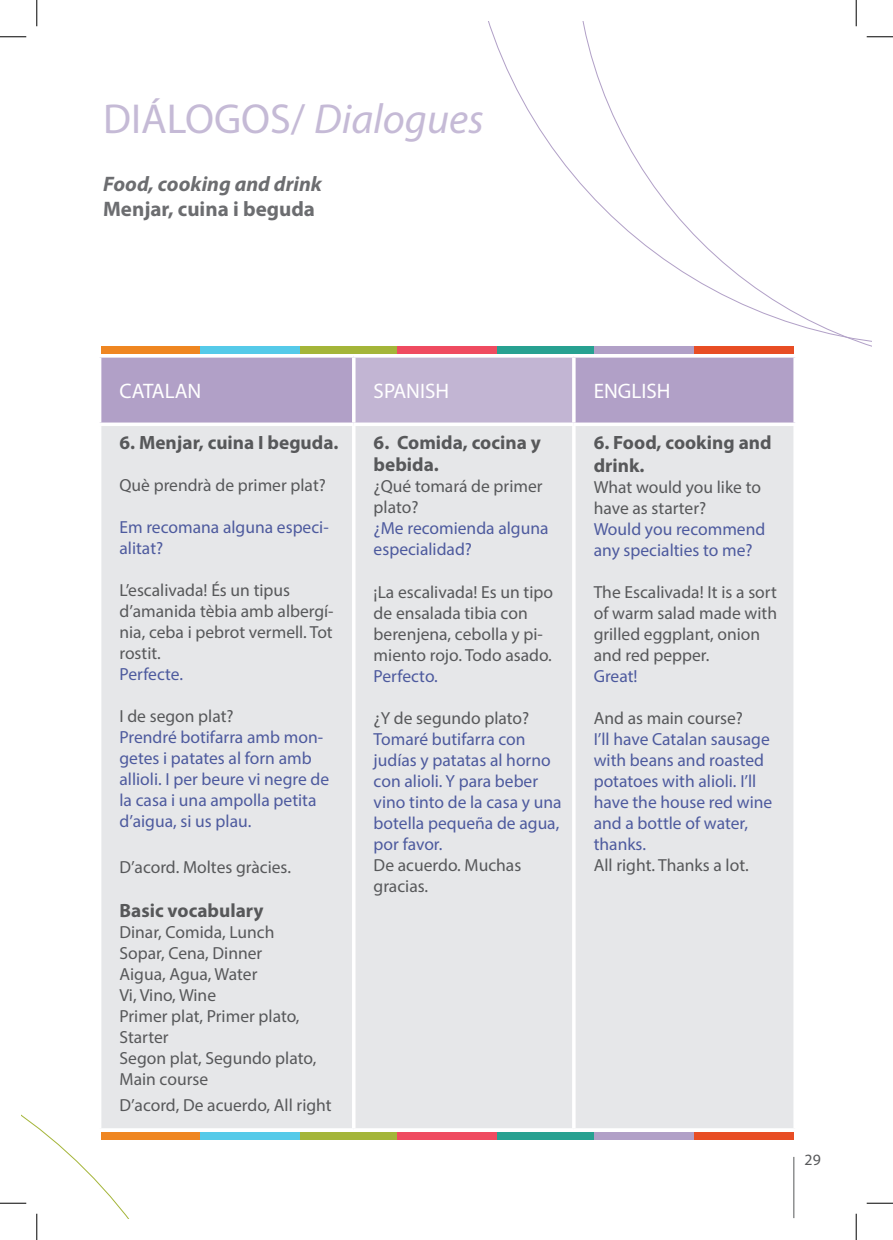
<style>
.page{position:relative;width:893px;height:1240px;background:#fff}
.page>*{position:absolute;margin:0;border:0;box-sizing:border-box;transform-origin:0 0}
.t1{font:42px "Myriad Pro";color:#c5bad6}
.t2{font:21px "Myriad Pro";color:#fff}
.t3{font:italic 700 21px "Myriad Pro";color:#6c6d70}
.t4{font:700 21px "Myriad Pro";color:#6c6d70}
.t5{font:700 19.25px/22.8px "Myriad Pro";color:#57585a}
.t6{font:17.5px/21px "Myriad Pro";color:#57585a}
.t7{font:17.5px/21px "Myriad Pro";color:#4d5a9e}
.t8{font:15.75px "Myriad Pro";color:#57585a}
.s1{font-style:italic}
</style>
<div class="page">
<hr style="left:793px;top:1156px;width:1px;height:61px;background:#57585a">
<div style="left:101px;top:357px;width:692px;height:65px;background:#b1a0c7"></div>
<div style="left:353px;top:356px;width:220px;height:68px;background:#c2b5d3"></div>
<div style="left:101px;top:426px;width:692px;height:702px;background:#e6e7e9"></div>
<hr style="left:353px;top:354px;width:220px;height:3px;background:#fff">
<hr style="left:352px;top:357px;width:3px;height:65px;background:#fff">
<svg style="left:571px;top:357px;width:4px;height:65px"></svg>
<svg style="left:100px;top:422px;width:253px;height:1px"></svg>
<svg style="left:353px;top:422px;width:220px;height:2px"></svg>
<svg style="left:573px;top:422px;width:222px;height:1px"></svg>
<hr style="left:352px;top:426px;width:3px;height:702px;background:#fff">
<svg style="left:571px;top:426px;width:4px;height:702px"></svg>
<svg style="left:574px;top:346px;width:221px;height:21px"></svg>
<svg style="left:488px;top:22px;width:382px;height:324px"></svg>
<div style="left:101px;top:346px;width:100px;height:8px;background:#ef8621"></div>
<div style="left:298px;top:346px;width:99px;height:8px;background:#a4b539"></div>
<div style="left:496px;top:346px;width:99px;height:8px;background:#27a191"></div>
<div style="left:200px;top:346px;width:99px;height:8px;background:#55cae9"></div>
<div style="left:396px;top:346px;width:100px;height:8px;background:#ef4b60"></div>
<div style="left:594px;top:346px;width:99px;height:8px;background:#b1a0c7"></div>
<div style="left:693px;top:346px;width:100px;height:8px;background:#e84d24"></div>
<div style="left:298px;top:1131px;width:99px;height:8px;background:#a4b539"></div>
<div style="left:496px;top:1131px;width:99px;height:8px;background:#27a191"></div>
<div style="left:200px;top:1131px;width:99px;height:8px;background:#55cae9"></div>
<div style="left:396px;top:1131px;width:100px;height:8px;background:#ef4b60"></div>
<div style="left:594px;top:1131px;width:99px;height:8px;background:#b1a0c7"></div>
<div style="left:693px;top:1131px;width:100px;height:8px;background:#e84d24"></div>
<hr style="left:866px;top:36px;width:26px;height:2px;background:#fff">
<hr style="left:854px;top:0;width:2px;height:26px;background:#fff">
<svg style="left:0;top:36px;width:26px;height:1px"></svg>
<svg style="left:866px;top:36px;width:26px;height:1px"></svg>
<svg style="left:866px;top:1202px;width:26px;height:1px"></svg>
<svg style="left:36px;top:0;width:1px;height:26px"></svg>
<svg style="left:0;top:1019px;width:235px;height:220px"></svg>
<svg style="left:855px;top:0;width:1px;height:26px"></svg>
<svg style="left:855px;top:1213px;width:1px;height:26px"></svg>
<h1 class="t1" style="left:103px;top:93px;width:382px">DIÁLOGOS/ <span class="s1">Dialogues</span></h1>
<p class="t3" style="left:103px;top:170px;width:220px">Food, cooking and drink</p>
<p class="t4" style="left:103px;top:195px;width:213px">Menjar, cuina i beguda</p>
<p class="t2" style="left:119px;top:378px;width:83px">CATALAN</p>
<p class="t2" style="left:373px;top:378px;width:77px">SPANISH</p>
<p class="t2" style="left:593px;top:378px;width:78px">ENGLISH</p>
<p class="t5" style="left:119px;top:430px;width:220px">6. Menjar, cuina I beguda.</p>
<p class="t6" style="left:119px;top:474px;width:208px">Què prendrà de primer plat?</p>
<p class="t7" style="left:119px;top:516px;width:211px">Em recomana alguna especi&shy;alitat?</p>
<p class="t6" style="left:119px;top:579px;width:215px">L’escalivada! És un tipus d’amanida tèbia amb albergí&shy;nia, ceba i pebrot vermell. Tot rostit.</p>
<p class="t7" style="left:119px;top:663px;width:65px">Perfecte.</p>
<p class="t6" style="left:119px;top:705px;width:116px">I de segon plat?</p>
<p class="t7" style="left:119px;top:726px;width:211px">Prendré botifarra amb mon&shy;getes i patates al forn amb allioli. I per beure vi negre de la casa i una ampolla petita d’aigua, si us plau.</p>
<p class="t6" style="left:119px;top:856px;width:173px">D’acord. Moltes gràcies.</p>
<p class="t5" style="left:119px;top:898px;width:145px">Basic vocabulary</p>
<p class="t6" style="left:119px;top:921px;width:198px">Dinar, Comida, Lunch<br>Sopar, Cena, Dinner<br>Aigua, Agua, Water<br>Vi, Vino, Wine<br>Primer plat, Primer plato,<br>Starter<br>Segon plat, Segundo plato,<br>Main course</p>
<p class="t6" style="left:119px;top:1093px;width:214px">D’acord, De acuerdo, All right</p>
<p class="t5" style="left:373px;top:430px;width:169px">6. Comida, cocina y bebida.</p>
<p class="t6" style="left:373px;top:476px;width:170px">¿Qué tomará de primer plato?</p>
<p class="t7" style="left:373px;top:518px;width:176px">¿Me recomienda alguna especialidad?</p>
<p class="t6" style="left:373px;top:581px;width:181px">¡La escalivada! Es un tipo de ensalada tibia con berenjena, cebolla y pi&shy;miento rojo. Todo asado.</p>
<p class="t7" style="left:373px;top:665px;width:66px">Perfecto.</p>
<p class="t6" style="left:373px;top:707px;width:157px">¿Y de segundo plato?</p>
<p class="t7" style="left:373px;top:728px;width:189px">Tomaré butifarra con judías y patatas al horno con alioli. Y para beber vino tinto de la casa y una botella pequeña de agua, por favor.</p>
<p class="t6" style="left:373px;top:854px;width:149px">De acuerdo. Muchas gracias.</p>
<p class="t5" style="left:593px;top:430px;width:179px">6. Food, cooking and drink.</p>
<p class="t6" style="left:593px;top:476px;width:169px">What would you like to have as starter?</p>
<p class="t7" style="left:593px;top:518px;width:173px">Would you recommend any specialties to me?</p>
<p class="t6" style="left:593px;top:581px;width:185px">The Escalivada! It is a sort of warm salad made with grilled eggplant, onion and red pepper.</p>
<p class="t7" style="left:593px;top:665px;width:45px">Great!</p>
<p class="t6" style="left:593px;top:707px;width:151px">And as main course?</p>
<p class="t7" style="left:593px;top:728px;width:180px">I’ll have Catalan sausage with beans and roasted potatoes with alioli. I’ll have the house red wine and a bottle of water, thanks.</p>
<p class="t6" style="left:593px;top:854px;width:156px">All right. Thanks a lot.</p>
<p class="t8" style="left:804px;top:1150px;width:18px">29</p>
</div>
